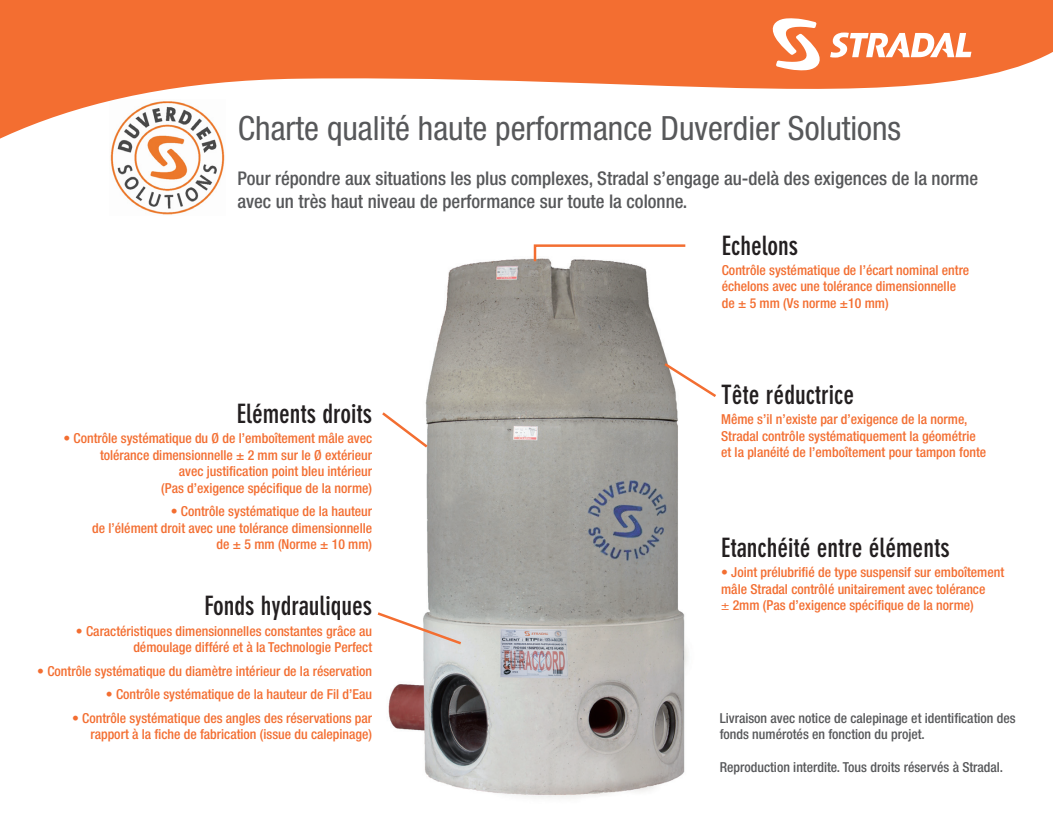
<style>
.page{position:relative;width:1053px;height:815px;background:#fff}
.page>*{position:absolute;margin:0;border:0;box-sizing:border-box;transform-origin:0 0}
.t1{font:condensed 33.38px "Helvetica Neue";color:#57585a}
.t2{font:700 condensed 26.25px "DIN Neuzeit Grotesk";color:#231f20}
.t3{font:500 condensed 18.88px/22.6px "Helvetica Neue";color:#57585a}
.t4{font:500 condensed 13.75px/16.5px "Helvetica Neue";color:#f36e31;text-align:right}
.t5{font:500 condensed 13.75px/16.5px "Helvetica Neue";color:#57585a}
.s1{font-weight:400}
</style>
<div class="page">
<svg style="left:0;top:0;width:1052px;height:215px"></svg>
<img style="left:388px;top:258px;width:300px;height:540px">
<svg style="left:661px;top:361px;width:55px;height:38px"></svg>
<svg style="left:382px;top:410px;width:48px;height:40px"></svg>
<svg style="left:377px;top:610px;width:87px;height:36px"></svg>
<svg style="left:532px;top:244px;width:155px;height:20px"></svg>
<svg style="left:769px;top:18px;width:54px;height:53px"></svg>
<svg style="left:830px;top:33px;width:141px;height:25px"></svg>
<p class="t1" style="left:238px;top:109px;width:664px">Charte qualité haute performance Duverdier Solutions</p>
<p class="t3" style="left:237px;top:167px;width:742px">Pour répondre aux situations les plus complexes, Stradal s’engage au-delà des exigences de la norme avec un très haut niveau de performance sur toute la colonne.</p>
<p class="t2" style="left:237px;top:399px;width:137px">Eléments droits</p>
<p class="t4" style="left:63px;top:430px;width:310px">• Contrôle systématique du Ø de l’emboîtement mâle avec tolérance dimensionnelle ± 2 mm sur le Ø extérieur<br>avec justification point bleu intérieur<br>(Pas d’exigence spécifique de la norme)</p>
<p class="t4" style="left:92px;top:503px;width:281px">• Contrôle systématique de la hauteur<br>de l’élément droit avec une tolérance dimensionnelle de ± 5 mm (Norme ± 10 mm)</p>
<p class="t2" style="left:204px;top:591px;width:169px">Fonds hydrauliques</p>
<p class="t4" style="left:76px;top:622px;width:298px">• Caractéristiques dimensionnelles constantes grâce au démoulage différé et à la Technologie Perfect</p>
<p class="t4" style="left:37px;top:662px;width:336px">• Contrôle systématique du diamètre intérieur de la réservation</p>
<p class="t4" style="left:106px;top:686px;width:268px">• Contrôle systématique de la hauteur de Fil d’Eau</p>
<p class="t4" style="left:72px;top:709px;width:301px">• Contrôle systématique des angles des réservations par rapport à la fiche de fabrication (issue du calepinage)</p>
<p class="t2" style="left:721px;top:230px;width:78px">Echelons</p>
<p class="t4" style="left:721px;top:262px;width:249px;text-align:left">Contrôle systématique de l’écart nominal entre échelons avec une tolérance dimensionnelle de ± 5 mm (Vs norme ±10 mm)</p>
<p class="t2" style="left:721px;top:380px;width:134px">Tête réductrice</p>
<p class="t4" style="left:721px;top:411px;width:266px;text-align:left">Même s’il n’existe par d’exigence de la norme,<br>Stradal contrôle systématiquement la géométrie et la planéité de l’emboîtement pour tampon fonte</p>
<p class="t2" style="left:721px;top:533px;width:230px">Etanchéité entre éléments</p>
<p class="t4" style="left:721px;top:564px;width:284px">• Joint prélubrifié de type suspensif sur emboîtement</p>
<p class="t4" style="left:721px;top:580px;width:266px;text-align:left">mâle Stradal contrôlé unitairement avec tolérance <span class="s1">±</span> 2mm (Pas d’exigence spécifique de la norme)</p>
<p class="t5" style="left:719px;top:709px;width:297px">Livraison avec notice de calepinage et identification des fonds numérotés en fonction du projet.</p>
<p class="t5" style="left:719px;top:759px;width:285px">Reproduction interdite. Tous droits réservés à Stradal.</p>
</div>
